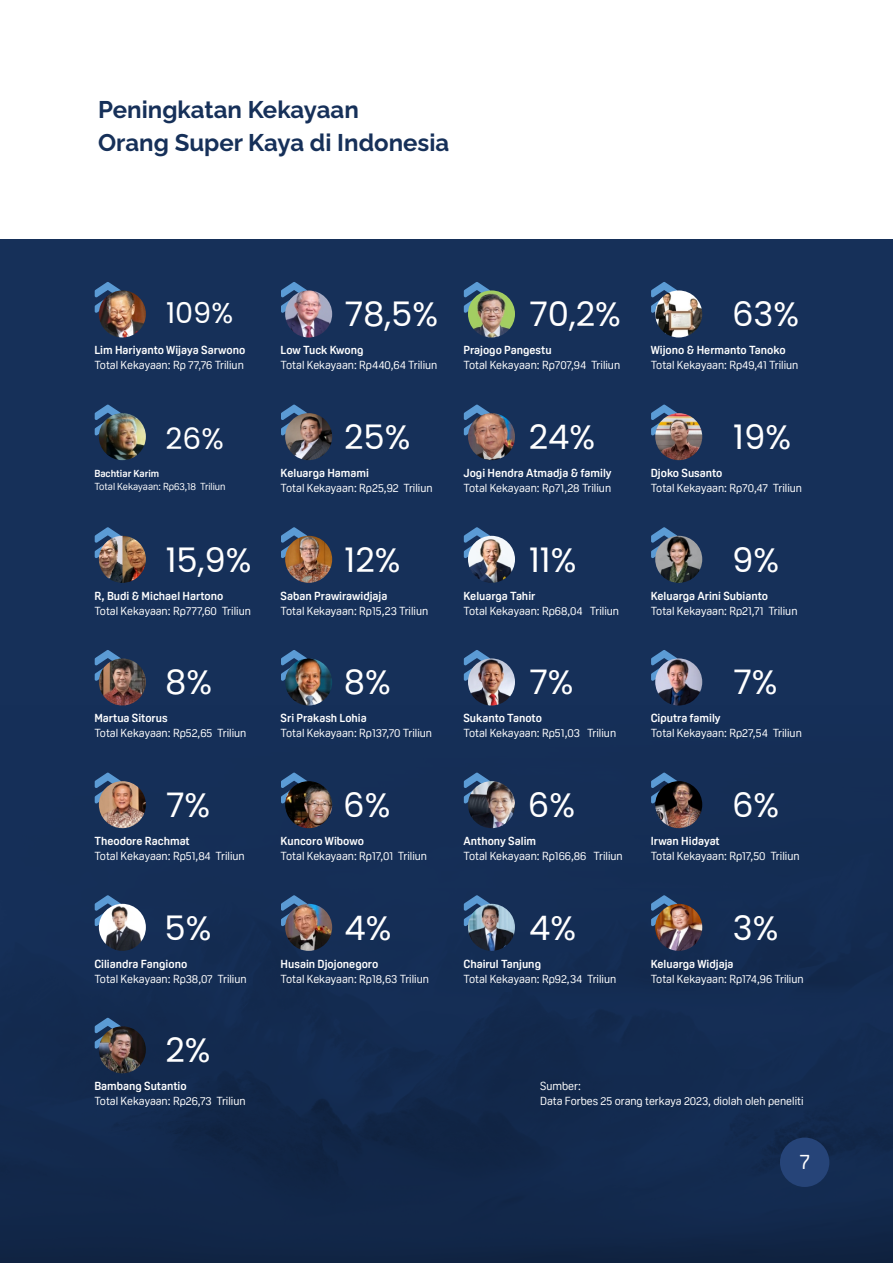
<style>
.page{position:relative;width:893px;height:1263px;background:#fff}
.page>*{position:absolute;margin:0;border:0;box-sizing:border-box;transform-origin:0 0}
.t1{font:33.9px "Poppins";color:#fff}
.t2{font:29.55px "Poppins";color:#fff}
.t3{font:28.8px "Poppins";color:#fff}
.t4{font:700 24px/33.3px "Raleway";color:#163059}
.t5{font:21px "Oscine Trial";color:#fff}
.t6{font:11.55px/14.9px "Oscine Trial";color:#fff}
.t7{font:700 11.55px "Oscine Trial";color:#fff}
.t8{font:10.05px "Oscine Trial";color:#fff}
.t9{font:700 10.05px "Oscine Trial";color:#fff}
</style>
<div class="page">
<div style="left:0;top:239px;width:893px;height:1024px;background:#163059"></div>
<img style="left:0;top:702px;width:892px;height:561px">
<svg style="left:95px;top:282px;width:25px;height:31px"></svg>
<svg style="left:281px;top:282px;width:26px;height:31px"></svg>
<img style="left:285px;top:290px;width:47px;height:47px;border-radius:50%">
<svg style="left:464px;top:282px;width:26px;height:31px"></svg>
<img style="left:468px;top:290px;width:47px;height:47px;border-radius:50%">
<svg style="left:651px;top:282px;width:26px;height:31px"></svg>
<img style="left:655px;top:290px;width:47px;height:47px;border-radius:50%">
<svg style="left:95px;top:405px;width:26px;height:30px"></svg>
<img style="left:99px;top:413px;width:47px;height:47px;border-radius:50%">
<svg style="left:281px;top:405px;width:26px;height:30px"></svg>
<img style="left:285px;top:413px;width:47px;height:47px;border-radius:50%">
<svg style="left:464px;top:405px;width:26px;height:30px"></svg>
<img style="left:468px;top:413px;width:47px;height:47px;border-radius:50%">
<svg style="left:651px;top:405px;width:26px;height:30px"></svg>
<img style="left:655px;top:413px;width:47px;height:47px;border-radius:50%">
<svg style="left:95px;top:527px;width:26px;height:31px"></svg>
<img style="left:99px;top:536px;width:47px;height:47px;border-radius:50%">
<svg style="left:281px;top:527px;width:26px;height:31px"></svg>
<img style="left:285px;top:536px;width:47px;height:47px;border-radius:50%">
<svg style="left:464px;top:527px;width:26px;height:31px"></svg>
<img style="left:468px;top:536px;width:47px;height:47px;border-radius:50%">
<svg style="left:651px;top:527px;width:26px;height:31px"></svg>
<img style="left:655px;top:536px;width:47px;height:47px;border-radius:50%">
<svg style="left:95px;top:650px;width:25px;height:31px"></svg>
<img style="left:99px;top:658px;width:47px;height:47px;border-radius:50%">
<svg style="left:281px;top:650px;width:26px;height:31px"></svg>
<img style="left:285px;top:658px;width:47px;height:47px;border-radius:50%">
<svg style="left:464px;top:650px;width:26px;height:31px"></svg>
<img style="left:468px;top:658px;width:47px;height:47px;border-radius:50%">
<svg style="left:651px;top:650px;width:26px;height:31px"></svg>
<img style="left:655px;top:658px;width:47px;height:47px;border-radius:50%">
<svg style="left:95px;top:773px;width:26px;height:30px"></svg>
<img style="left:99px;top:781px;width:47px;height:47px;border-radius:50%">
<svg style="left:281px;top:773px;width:26px;height:30px"></svg>
<img style="left:285px;top:781px;width:47px;height:47px;border-radius:50%">
<svg style="left:464px;top:773px;width:26px;height:30px"></svg>
<img style="left:468px;top:781px;width:47px;height:47px;border-radius:50%">
<svg style="left:651px;top:773px;width:26px;height:30px"></svg>
<img style="left:655px;top:781px;width:47px;height:47px;border-radius:50%">
<svg style="left:95px;top:895px;width:26px;height:31px"></svg>
<img style="left:99px;top:904px;width:47px;height:47px;border-radius:50%">
<svg style="left:281px;top:895px;width:26px;height:31px"></svg>
<img style="left:285px;top:904px;width:47px;height:47px;border-radius:50%">
<svg style="left:464px;top:895px;width:26px;height:31px"></svg>
<img style="left:468px;top:904px;width:47px;height:47px;border-radius:50%">
<svg style="left:651px;top:895px;width:26px;height:31px"></svg>
<img style="left:655px;top:904px;width:47px;height:47px;border-radius:50%">
<svg style="left:95px;top:1018px;width:26px;height:30px"></svg>
<img style="left:99px;top:1026px;width:47px;height:47px;border-radius:50%">
<div style="left:780px;top:1137px;width:49px;height:50px;background:#264478;border-radius:50%"></div>
<img style="left:99px;top:290px;width:47px;height:47px;border-radius:50%">
<h3 class="t4" style="left:98px;top:93px;width:353px">Peningkatan Kekayaan<br>Orang Super Kaya di Indonesia</h3>
<h3 class="t3" style="left:166px;top:292px;width:69px">109%</h3>
<h1 class="t1" style="left:345px;top:291px;width:95px">78,5%</h1>
<h1 class="t1" style="left:529px;top:291px;width:93px">70,2%</h1>
<h1 class="t1" style="left:732px;top:291px;width:69px">63%</h1>
<p class="t7" style="left:94px;top:346px;width:153px">Lim Hariyanto Wijaya Sarwono</p>
<p class="t6" style="left:94px;top:359px;width:151px">Total Kekayaan: Rp 77,76 Triliun</p>
<p class="t7" style="left:281px;top:346px;width:84px">Low Tuck Kwong</p>
<p class="t6" style="left:281px;top:359px;width:158px">Total Kekayaan: Rp440,64 Triliun</p>
<p class="t7" style="left:463px;top:346px;width:90px">Prajogo Pangestu</p>
<p class="t6" style="left:463px;top:359px;width:158px">Total Kekayaan: Rp707,94 Triliun</p>
<p class="t7" style="left:651px;top:346px;width:136px">Wijono &amp; Hermanto Tanoko</p>
<p class="t6" style="left:651px;top:359px;width:149px">Total Kekayaan: Rp49,41 Triliun</p>
<h2 class="t2" style="left:166px;top:418px;width:60px">26%</h2>
<h1 class="t1" style="left:344px;top:413px;width:68px">25%</h1>
<h1 class="t1" style="left:529px;top:413px;width:68px">24%</h1>
<h1 class="t1" style="left:733px;top:413px;width:59px">19%</h1>
<p class="t9" style="left:94px;top:470px;width:66px">Bachtiar Karim</p>
<p class="t8" style="left:94px;top:483px;width:133px">Total Kekayaan: Rp63,18 Triliun</p>
<p class="t7" style="left:281px;top:469px;width:90px">Keluarga Hamami</p>
<p class="t6" style="left:281px;top:481px;width:153px">Total Kekayaan: Rp25,92 Triliun</p>
<p class="t7" style="left:463px;top:469px;width:150px">Jogi Hendra Atmadja &amp; family</p>
<p class="t6" style="left:463px;top:481px;width:149px">Total Kekayaan: Rp71,28 Triliun</p>
<p class="t7" style="left:651px;top:469px;width:73px">Djoko Susanto</p>
<p class="t6" style="left:651px;top:481px;width:153px">Total Kekayaan: Rp70,47 Triliun</p>
<h1 class="t1" style="left:166px;top:536px;width:87px">15,9%</h1>
<h1 class="t1" style="left:344px;top:536px;width:57px">12%</h1>
<h1 class="t1" style="left:529px;top:536px;width:49px">11%</h1>
<h1 class="t1" style="left:732px;top:536px;width:49px">9%</h1>
<p class="t7" style="left:94px;top:591px;width:130px">R, Budi &amp; Michael Hartono</p>
<p class="t6" style="left:94px;top:604px;width:158px">Total Kekayaan: Rp777,60 Triliun</p>
<p class="t7" style="left:281px;top:591px;width:108px">Saban Prawirawidjaja</p>
<p class="t6" style="left:281px;top:604px;width:149px">Total Kekayaan: Rp15,23 Triliun</p>
<p class="t7" style="left:463px;top:591px;width:73px">Keluarga Tahir</p>
<p class="t6" style="left:463px;top:604px;width:157px">Total Kekayaan: Rp68,04 Triliun</p>
<p class="t7" style="left:651px;top:591px;width:119px">Keluarga Arini Subianto</p>
<p class="t6" style="left:651px;top:604px;width:148px">Total Kekayaan: Rp21,71 Triliun</p>
<h1 class="t1" style="left:165px;top:659px;width:49px">8%</h1>
<h1 class="t1" style="left:344px;top:659px;width:49px">8%</h1>
<h1 class="t1" style="left:529px;top:659px;width:46px">7%</h1>
<h1 class="t1" style="left:733px;top:659px;width:46px">7%</h1>
<p class="t7" style="left:94px;top:714px;width:75px">Martua Sitorus</p>
<p class="t6" style="left:94px;top:727px;width:154px">Total Kekayaan: Rp52,65 Triliun</p>
<p class="t7" style="left:281px;top:714px;width:88px">Sri Prakash Lohia</p>
<p class="t6" style="left:281px;top:727px;width:153px">Total Kekayaan: Rp137,70 Triliun</p>
<p class="t7" style="left:463px;top:714px;width:80px">Sukanto Tanoto</p>
<p class="t6" style="left:463px;top:727px;width:154px">Total Kekayaan: Rp51,03 Triliun</p>
<p class="t7" style="left:651px;top:714px;width:71px">Ciputra family</p>
<p class="t6" style="left:651px;top:727px;width:153px">Total Kekayaan: Rp27,54 Triliun</p>
<h1 class="t1" style="left:166px;top:781px;width:46px">7%</h1>
<h1 class="t1" style="left:343px;top:781px;width:49px">6%</h1>
<h1 class="t1" style="left:528px;top:781px;width:49px">6%</h1>
<h1 class="t1" style="left:732px;top:781px;width:49px">6%</h1>
<p class="t7" style="left:94px;top:837px;width:97px">Theodore Rachmat</p>
<p class="t6" style="left:94px;top:849px;width:152px">Total Kekayaan: Rp51,84 Triliun</p>
<p class="t7" style="left:281px;top:837px;width:85px">Kuncoro Wibowo</p>
<p class="t6" style="left:281px;top:849px;width:148px">Total Kekayaan: Rp17,01 Triliun</p>
<p class="t7" style="left:463px;top:837px;width:74px">Anthony Salim</p>
<p class="t6" style="left:463px;top:849px;width:161px">Total Kekayaan: Rp166,86 Triliun</p>
<p class="t7" style="left:651px;top:837px;width:71px">Irwan Hidayat</p>
<p class="t6" style="left:651px;top:849px;width:150px">Total Kekayaan: Rp17,50 Triliun</p>
<h1 class="t1" style="left:165px;top:904px;width:48px">5%</h1>
<h1 class="t1" style="left:344px;top:904px;width:48px">4%</h1>
<h1 class="t1" style="left:529px;top:904px;width:48px">4%</h1>
<h1 class="t1" style="left:733px;top:904px;width:47px">3%</h1>
<p class="t7" style="left:94px;top:959px;width:94px">Ciliandra Fangiono</p>
<p class="t6" style="left:94px;top:972px;width:154px">Total Kekayaan: Rp38,07 Triliun</p>
<p class="t7" style="left:281px;top:959px;width:99px">Husain Djojonegoro</p>
<p class="t6" style="left:281px;top:972px;width:150px">Total Kekayaan: Rp18,63 Triliun</p>
<p class="t7" style="left:463px;top:959px;width:79px">Chairul Tanjung</p>
<p class="t6" style="left:463px;top:972px;width:154px">Total Kekayaan: Rp92,34 Triliun</p>
<p class="t7" style="left:651px;top:959px;width:84px">Keluarga Widjaja</p>
<p class="t6" style="left:651px;top:972px;width:154px">Total Kekayaan: Rp174,96 Triliun</p>
<h1 class="t1" style="left:165px;top:1026px;width:47px">2%</h1>
<p class="t7" style="left:94px;top:1082px;width:94px">Bambang Sutantio</p>
<p class="t6" style="left:94px;top:1094px;width:153px">Total Kekayaan: Rp26,73 Triliun</p>
<p class="t6" style="left:540px;top:1080px;width:265px">Sumber:<br>Data Forbes 25 orang terkaya 2023, diolah oleh peneliti</p>
<h3 class="t5" style="left:800px;top:1154px;width:11px">7</h3>
</div>
